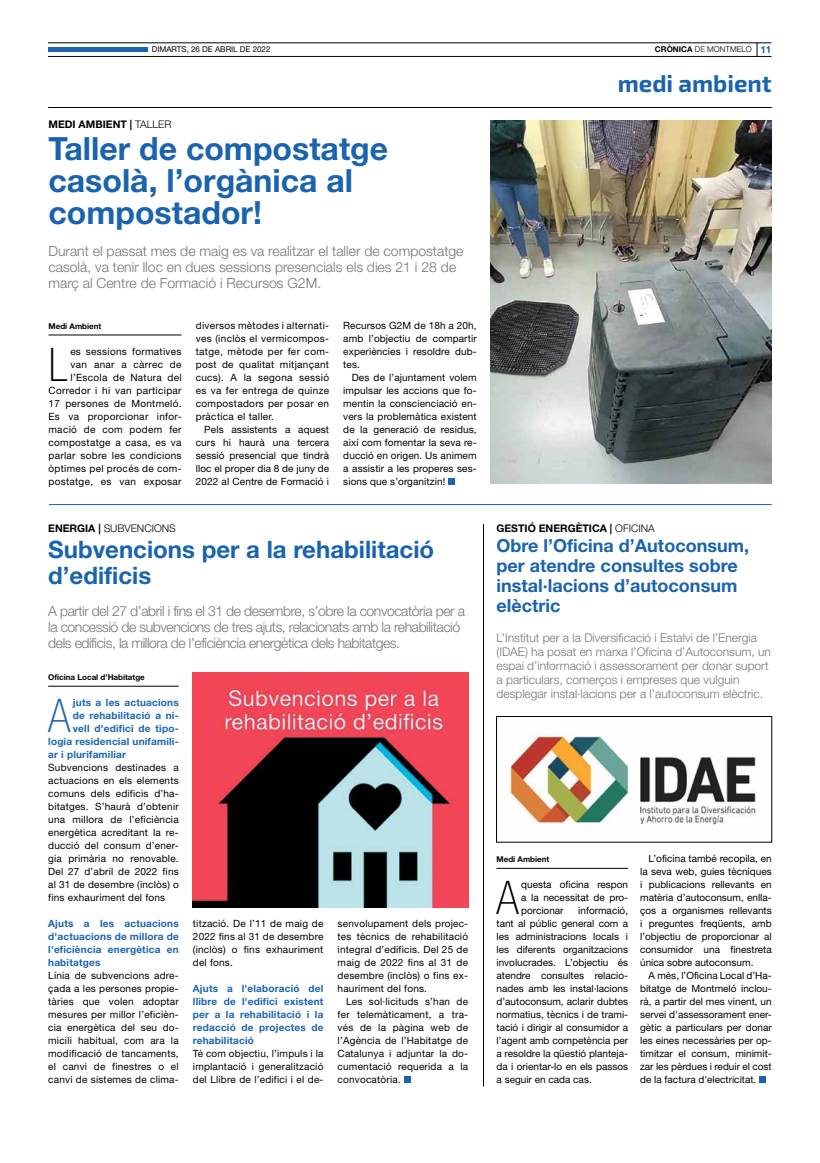
<style>
.page{position:relative;width:820px;height:1163px;background:#fff}
.page>*{position:absolute;margin:0;border:0;box-sizing:border-box;transform-origin:0 0}
.t1{font:100 condensed 46.4px "Helvetica Neue LT Std";color:#000}
.t2{font:100 condensed 46.4px "Helvetica Neue LT Std";color:#1a63af}
.t3{font:700 32px/32px "Helvetica Neue LT Std";color:#1a63af}
.t4{font:700 24px/26px "Helvetica Neue LT Std";color:#1a63af}
.t5{font:700 24px "Exo 2";color:#1a63af}
.t6{font:700 18px/20px "Helvetica Neue LT Std";color:#1a63af}
.t7{font:300 14px/16px "Helvetica Neue LT Std";letter-spacing:-.03em;color:#787370}
.t8{font:300 14px/16px "Helvetica Neue LT Std";color:#787370}
.t9{font:300 12px/14px "Helvetica Neue LT Std";color:#787370}
.t10{font:700 10.5px "Helvetica Neue LT Std";color:#000}
.t11{font:300 10.5px "Helvetica Neue LT Std";color:#000}
.t12{font:10px/13px "Helvetica Neue LT Std";letter-spacing:.02em;color:#000;text-align:justify}
.t13{font:700 10px/13px "Helvetica Neue LT Std";letter-spacing:.02em;color:#1a63af;text-align:justify}
.t14{font:700 8px "Helvetica Neue LT Std";color:#000}
.t15{font:8px "Helvetica Neue LT Std";color:#000}
.t16{font:300 8px "Helvetica Neue LT Std";color:#000}
.s1{font-weight:700}
.s2{font-weight:700;font-size:10px;color:#1a63af}
.s3{font-weight:300}
</style>
<div class="page">
<hr style="left:48px;top:47px;width:99px;height:4px;background:#1a63af">
<svg style="left:756px;top:44px;width:1px;height:12px"></svg>
<hr style="left:48px;top:43px;width:723px;height:1px;background:#000">
<hr style="left:48px;top:56px;width:723px;height:1px;background:#000">
<hr style="left:48px;top:107px;width:723px;height:1px;background:#000">
<hr style="left:49px;top:504px;width:722px;height:1px;background:#1a63af">
<hr style="left:483px;top:524px;width:1px;height:562px;background:#000">
<hr style="left:48px;top:334px;width:133px;height:1px;background:#000">
<div style="left:448px;top:478px;width:7px;height:7px;background:#1a63af"></div>
<img style="left:490px;top:121px;width:281px;height:362px">
<img style="left:508px;top:732px;width:248px;height:93px">
<div style="left:496px;top:716px;width:275px;height:126px;border:1px solid #000"></div>
<img style="left:193px;top:672px;width:275px;height:234px">
<hr style="left:48px;top:685px;width:131px;height:1px;background:#000">
<div style="left:404px;top:1076px;width:6px;height:7px;background:#1a63af"></div>
<hr style="left:496px;top:867px;width:132px;height:1px;background:#000">
<div style="left:759px;top:1076px;width:6px;height:7px;background:#1a63af"></div>
<p class="t15" style="left:152px;top:45px;width:120px">DIMARTS, 26 DE ABRIL DE 2022</p>
<p class="t16" style="left:654px;top:45px;width:118px"><span class="s1">CRÒNICA</span> DE MONTMELÓ <span class="s2">11</span></p>
<h3 class="t5" style="left:617px;top:69px;width:155px">medi ambient</h3>
<p class="t10" style="left:48px;top:118px;width:124px">MEDI AMBIENT | <span class="s3">TALLER</span></p>
<h2 class="t3" style="left:48px;top:132px;width:341px">Taller de compostatge casolà, l’orgànica al compostador!</h2>
<h3 class="t8" style="left:48px;top:243px;width:416px">Durant el passat mes de maig es va realitzar el taller de compostatge casolà, va tenir lloc en dues sessions presencials els dies 21 i 28 de març al Centre de Formació i Recursos G2M.</h3>
<p class="t14" style="left:48px;top:321px;width:54px">Medi Ambient</p>
<h1 class="t1" style="left:48px;top:338px;width:21px">L</h1>
<p class="t12" style="left:48px;top:345px;width:134px;text-align:right">es sessions formatives<br>van anar a càrrec de l’Escola de Natura del<br>Corredor i hi van participar<br>17 persones de Montmeló.<br>Es va proporcionar infor&shy;mació de com podem fer compostatge a casa, es va parlar sobre les condicions òptimes pel procés de com&shy;postatge, es van exposar</p>
<p class="t12" style="left:196px;top:319px;width:135px">diversos mètodes i alternati&shy;ves (inclòs el vermicompos&shy;tatge, mètode per fer com&shy;post de qualitat mitjançant cucs). A la segona sessió es va fer entrega de quinze compostadors per posar en pràctica el taller.</p>
<p class="t12" style="left:196px;top:423px;width:135px;text-indent:8px">Pels assistents a aquest curs hi haurà una tercera sessió presencial que tindrà lloc el proper dia 8 de juny de 2022 al Centre de Formació i</p>
<p class="t12" style="left:343px;top:319px;width:135px">Recursos G2M de 18h a 20h, amb l’objectiu de compartir experiències i resoldre dub&shy;tes.</p>
<p class="t12" style="left:343px;top:371px;width:135px;text-indent:9px">Des de l’ajuntament volem impulsar les accions que fo&shy;mentin la conscienciació en&shy;vers la problemàtica existent de la generació de residus, així com fomentar la seva re&shy;ducció en origen. Us animem a assistir a les properes ses&shy;sions que s’organitzin!</p>
<p class="t11" style="left:48px;top:521px;width:129px"><span class="s1">ENERGIA |</span> SUBVENCIONS</p>
<h3 class="t4" style="left:48px;top:535px;width:387px">Subvencions per a la rehabilitació d’edificis</h3>
<h3 class="t7" style="left:48px;top:602px;width:418px">A partir del 27 d’abril i fins el 31 de desembre, s’obre la convocatòria per a la concessió de subvencions de tres ajuts, relacionats amb la rehabilitació dels edificis, la millora de l’eficiència energètica dels habitatges.</h3>
<p class="t14" style="left:48px;top:672px;width:98px">Oficina Local d’Habitatge</p>
<h1 class="t2" style="left:48px;top:689px;width:24px">A</h1>
<p class="t13" style="left:73px;top:695px;width:107px">juts a les actuacions</p>
<p class="t13" style="left:73px;top:708px;width:107px">de rehabilitació a ni-</p>
<p class="t13" style="left:73px;top:721px;width:107px">vell d'edifici de tipo-</p>
<p class="t13" style="left:48px;top:734px;width:132px">logia residencial unifamili-</p>
<p class="t13" style="left:48px;top:747px;width:79px">ar i plurifamiliar</p>
<p class="t12" style="left:48px;top:761px;width:132px">Subvencions destinades a actuacions en els elements comuns dels edificis d’ha&shy;bitatges. S’haurà d’obtenir una millora de l’eficiència energètica acreditant la re&shy;ducció del consum d’ener&shy;gia primària no renovable.<br>Del 27 d’abril de 2022 fins al 31 de desembre (inclòs) o fins exhauriment del fons</p>
<p class="t13" style="left:48px;top:916px;width:132px">Ajuts a les actuacions d'actuacions de millora de l'eficiència energètica en habitatges</p>
<p class="t12" style="left:48px;top:969px;width:132px">Línia de subvencions adre&shy;çada a les persones propie&shy;tàries que volen adoptar mesures per millor l’eficièn&shy;cia energètica del seu do&shy;micili habitual, com ara la modificació de tancaments, el canvi de finestres o el canvi de sistemes de clima-</p>
<p class="t12" style="left:193px;top:917px;width:132px">tització. De l’11 de maig de 2022 fins al 31 de desembre (inclòs) o fins exhauriment del fons.</p>
<p class="t13" style="left:193px;top:981px;width:132px">Ajuts a l'elaboració del llibre de l'edifici existent per a la rehabilitació i la redacció de projectes de rehabilitació</p>
<p class="t12" style="left:193px;top:1047px;width:132px">Té com objectiu, l’impuls i la implantació i generalització del Llibre de l’edifici i el de-</p>
<p class="t12" style="left:337px;top:917px;width:132px">senvolupament dels projec&shy;tes tècnics de rehabilitació integral d’edificis. Del 25 de maig de 2022 fins al 31 de desembre (inclòs) o fins ex&shy;hauriment del fons.</p>
<p class="t12" style="left:337px;top:995px;width:132px;text-indent:8px">Les sol·licituds s’han de fer telemàticament, a tra&shy;vés de la pàgina web de l’Agència de l’Habitatge de Catalunya i adjuntar la do&shy;cumentació requerida a la convocatòria.</p>
<p class="t10" style="left:496px;top:521px;width:160px">GESTIÓ ENERGÈTICA | <span class="s3">OFICINA</span></p>
<h3 class="t6" style="left:496px;top:534px;width:254px">Obre l’Oficina d’Autoconsum, per atendre consultes sobre instal·lacions d’autoconsum elèctric</h3>
<p class="t9" style="left:496px;top:630px;width:276px">L’Institut per a la Diversificació i Estalvi de l’Energia (IDAE) ha posat en marxa l’Oficina d’Autoconsum, un espai d’informació i assessorament per donar suport a particulars, comerços i empreses que vulguin desplegar instal·lacions per a l’autoconsum elèctric.</p>
<p class="t14" style="left:496px;top:854px;width:54px">Medi Ambient</p>
<h1 class="t1" style="left:496px;top:871px;width:24px">A</h1>
<p class="t12" style="left:521px;top:878px;width:108px">questa oficina respon a la necessitat de pro&shy;porcionar</p>
<p class="t12" style="left:496px;top:904px;width:133px;text-indent:82px">informació, tant al públic general com a les administracions locals i les diferents organitzacions involucrades. L’objectiu és atendre consultes relacio&shy;nades amb les instal·lacions d’autoconsum, aclarir dubtes normatius, tècnics i de trami&shy;tació i dirigir al consumidor a l’agent amb competència per a resoldre la qüestió planteja&shy;da i orientar-lo en els passos a seguir en cada cas.</p>
<p class="t12" style="left:640px;top:852px;width:133px;text-indent:8px">L’oficina també recopila, en la seva web, guies tècniques i publicacions rellevants en matèria d’autoconsum, enlla&shy;ços a organismes rellevants i preguntes freqüents, amb l’objectiu de proporcionar al consumidor una finestreta única sobre autoconsum.</p>
<p class="t12" style="left:640px;top:969px;width:133px;text-indent:9px">A més, l’Oficina Local d’Ha&shy;bitatge de Montmeló inclou&shy;rà, a partir del mes vinent, un servei d'assessorament ener&shy;gètic a particulars per donar les eines necessàries per op&shy;timitzar el consum, minimit&shy;zar les pèrdues i reduir el cost de la factura d'electricitat.</p>
</div>
